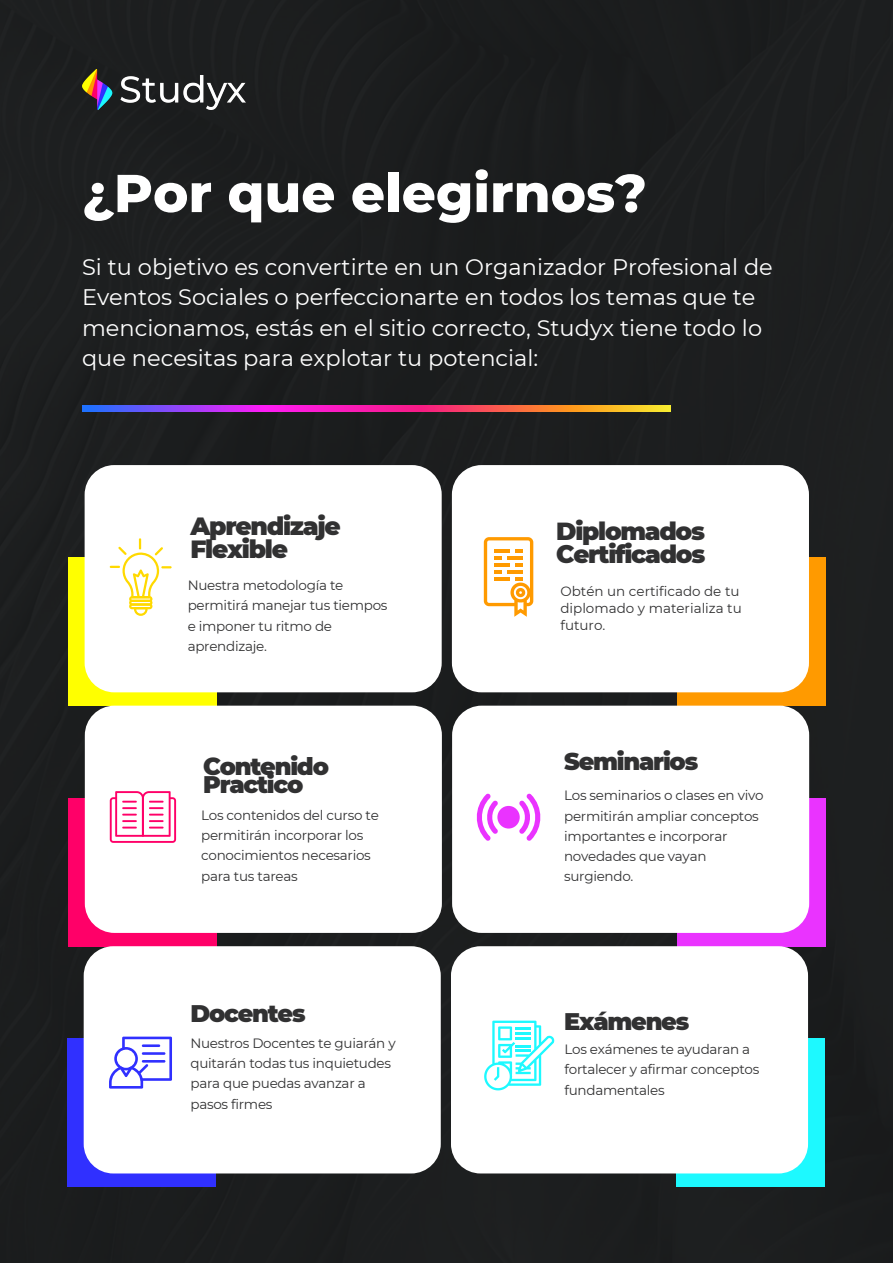
<style>
.page{position:relative;width:893px;height:1264px;background:#fff}
.page>*{position:absolute;margin:0;border:0;box-sizing:border-box;transform-origin:0 0}
.t1{font:800 53.1px "Montserrat";color:#fff}
.t2{font:900 24.9px/23.5px "Montserrat";letter-spacing:-.05em;color:#313132}
.t3{font:900 24.6px/23.5px "Montserrat";letter-spacing:-.05em;color:#313132}
.t4{font:900 24px/18px "Montserrat";letter-spacing:-.05em;color:#313132}
.t5{font:22.5px/30.3px "Montserrat";color:#fff}
.t6{font:13.5px/20.2px "Montserrat";letter-spacing:-.02em;color:#313132}
.t7{font:13.5px/16.8px "Montserrat";color:#313132}
</style>
<div class="page">
<div style="left:0;top:0;width:892px;height:1262px;background:#1c1e1f"></div>
<div style="left:68px;top:557px;width:148px;height:148px;background:#ff0"></div>
<div style="left:85px;top:465px;width:356px;height:227px;background:#fff;border-radius:30px"></div>
<div style="left:677px;top:557px;width:148px;height:148px;background:#ff9a00"></div>
<div style="left:452px;top:465px;width:356px;height:227px;background:#fff;border-radius:30px"></div>
<div style="left:68px;top:797px;width:148px;height:149px;background:#ff0068"></div>
<div style="left:85px;top:705px;width:357px;height:227px;background:#fff;border-radius:30px"></div>
<div style="left:677px;top:797px;width:149px;height:149px;background:#ea33ff"></div>
<div style="left:452px;top:705px;width:357px;height:227px;background:#fff;border-radius:30px"></div>
<div style="left:67px;top:1038px;width:148px;height:148px;background:#3030ff"></div>
<div style="left:84px;top:946px;width:357px;height:227px;background:#fff;border-radius:30px"></div>
<div style="left:676px;top:1038px;width:148px;height:148px;background:#1df9ff"></div>
<div style="left:451px;top:946px;width:357px;height:227px;background:#fff;border-radius:30px"></div>
<img style="left:82px;top:69px;width:163px;height:41px">
<img style="left:83px;top:406px;width:587px;height:5px">
<svg style="left:110px;top:538px;width:62px;height:78px"></svg>
<svg style="left:484px;top:537px;width:49px;height:79px"></svg>
<svg style="left:476px;top:793px;width:65px;height:48px"></svg>
<svg style="left:484px;top:1020px;width:70px;height:70px"></svg>
<svg style="left:109px;top:1036px;width:63px;height:52px"></svg>
<svg style="left:110px;top:791px;width:66px;height:51px"></svg>
<h1 class="t1" style="left:82px;top:161px;width:566px">¿Por que elegirnos?</h1>
<h3 class="t5" style="left:82px;top:252px;width:692px">Si tu objetivo es convertirte en un Organizador Profesional de Eventos Sociales o perfeccionarte en todos los temas que te mencionamos, estás en el sitio correcto, Studyx tiene todo lo que necesitas para explotar tu potencial:</h3>
<h2 class="t2" style="left:190px;top:514px;width:152px">Aprendizaje<br>Flexible</h2>
<p class="t6" style="left:188px;top:575px;width:201px">Nuestra metodología te permitirá manejar tus tiempos e imponer tu ritmo de aprendizaje.</p>
<h3 class="t4" style="left:203px;top:757px;width:127px">Contenido<br>Practico</h3>
<p class="t6" style="left:201px;top:805px;width:179px">Los contenidos del curso te permitirán incorporar los conocimientos necesarios para tus tareas</p>
<h3 class="t4" style="left:190px;top:1004px;width:117px">Docentes</h3>
<p class="t6" style="left:190px;top:1032px;width:207px">Nuestros Docentes te guiarán y quitarán todas tus inquietudes para que puedas avanzar a pasos firmes</p>
<h3 class="t3" style="left:556px;top:519px;width:151px">Diplomados<br>Certificados</h3>
<p class="t7" style="left:560px;top:582px;width:183px">Obtén un certificado de tu diplomado y materializa tu futuro.</p>
<h3 class="t4" style="left:564px;top:752px;width:136px">Seminarios</h3>
<p class="t6" style="left:564px;top:785px;width:201px">Los seminarios o clases en vivo permitirán ampliar conceptos importantes e incorporar novedades que vayan surgiendo.</p>
<h3 class="t4" style="left:564px;top:1012px;width:127px">Exámenes</h3>
<p class="t6" style="left:564px;top:1039px;width:196px">Los exámenes te ayudaran a fortalecer y afirmar conceptos fundamentales</p>
</div>
